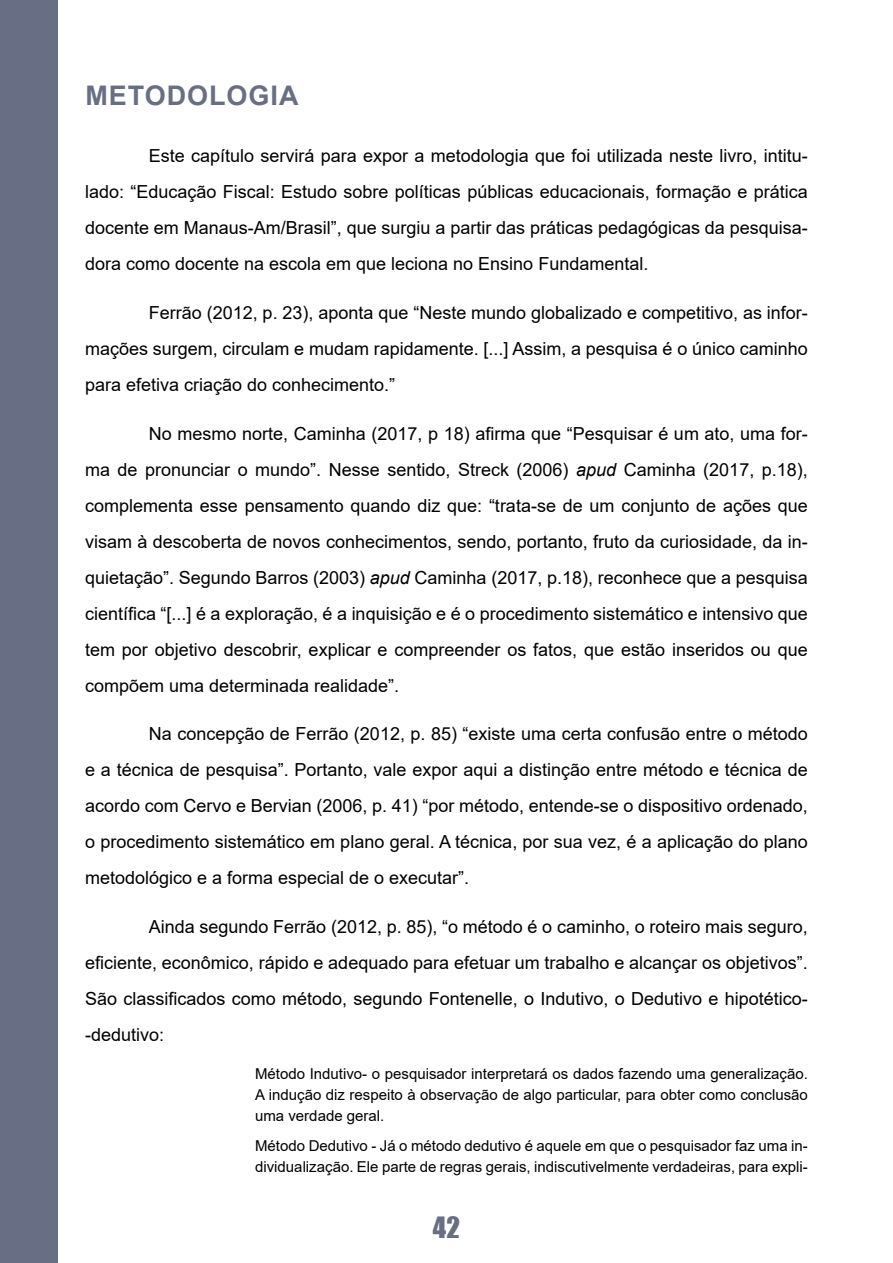
<style>
.page{position:relative;width:893px;height:1263px;background:#fff}
.page>*{position:absolute;margin:0;border:0;box-sizing:border-box;transform-origin:0 0}
.t1{font:700 27px "Arial";letter-spacing:.035em;color:#686f85}
.t2{font:27px "Impact";color:#686f85}
.t3{font:18px/36px "Arial";color:#000;text-align:justify}
.t4{font:15px/21px "Arial";color:#000;text-align:justify}
.s1{font-style:italic}
</style>
<div class="page">
<div style="left:0;top:0;width:57px;height:1263px;background:#686f85"></div>
<h1 class="t1" style="left:86px;top:76px;width:214px">METODOLOGIA</h1>
<p class="t3" style="left:85px;top:138px;width:724px;text-indent:64px">Este capítulo servirá para expor a metodologia que foi utilizada neste livro, intitu&shy;lado: “Educação Fiscal: Estudo sobre políticas públicas educacionais, formação e prática docente em Manaus-Am/Brasil”, que surgiu a partir das práticas pedagógicas da pesquisa&shy;dora como docente na escola em que leciona no Ensino Fundamental.</p>
<p class="t3" style="left:85px;top:294px;width:724px;text-indent:64px">Ferrão (2012, p. 23), aponta que “Neste mundo globalizado e competitivo, as infor&shy;mações surgem, circulam e mudam rapidamente. [...] Assim, a pesquisa é o único caminho para efetiva criação do conhecimento.”</p>
<p class="t3" style="left:85px;top:415px;width:724px;text-indent:64px">No mesmo norte, Caminha (2017, p 18) afirma que “Pesquisar é um ato, uma for&shy;ma de pronunciar o mundo”. Nesse sentido, Streck (2006) <span class="s1">apud</span> Caminha (2017, p.18), complementa esse pensamento quando diz que: “trata-se de um conjunto de ações que visam à descoberta de novos conhecimentos, sendo, portanto, fruto da curiosidade, da in&shy;quietação”. Segundo Barros (2003) <span class="s1">apud</span> Caminha (2017, p.18), reconhece que a pesquisa científica “[...] é a exploração, é a inquisição e é o procedimento sistemático e intensivo que tem por objetivo descobrir, explicar e compreender os fatos, que estão inseridos ou que compõem uma determinada realidade”.</p>
<p class="t3" style="left:85px;top:716px;width:724px;text-indent:64px">Na concepção de Ferrão (2012, p. 85) “existe uma certa confusão entre o método e a técnica de pesquisa”. Portanto, vale expor aqui a distinção entre método e técnica de acordo com Cervo e Bervian (2006, p. 41) “por método, entende-se o dispositivo ordenado, o procedimento sistemático em plano geral. A técnica, por sua vez, é a aplicação do plano metodológico e a forma especial de o executar”.</p>
<p class="t3" style="left:85px;top:909px;width:724px;text-indent:64px">Ainda segundo Ferrão (2012, p. 85), “o método é o caminho, o roteiro mais seguro, eficiente, econômico, rápido e adequado para efetuar um trabalho e alcançar os objetivos”.<br>São classificados como método, segundo Fontenelle, o Indutivo, o Dedutivo e hipotético--dedutivo:</p>
<p class="t4" style="left:255px;top:1063px;width:554px">Método Indutivo- o pesquisador interpretará os dados fazendo uma generalização.<br>A indução diz respeito à observação de algo particular, para obter como conclusão uma verdade geral.</p>
<p class="t4" style="left:255px;top:1135px;width:554px">Método Dedutivo - Já o método dedutivo é aquele em que o pesquisador faz uma in&shy;dividualização. Ele parte de regras gerais, indiscutivelmente verdadeiras, para expli-</p>
<h1 class="t2" style="left:433px;top:1206px;width:29px">42</h1>
</div>
